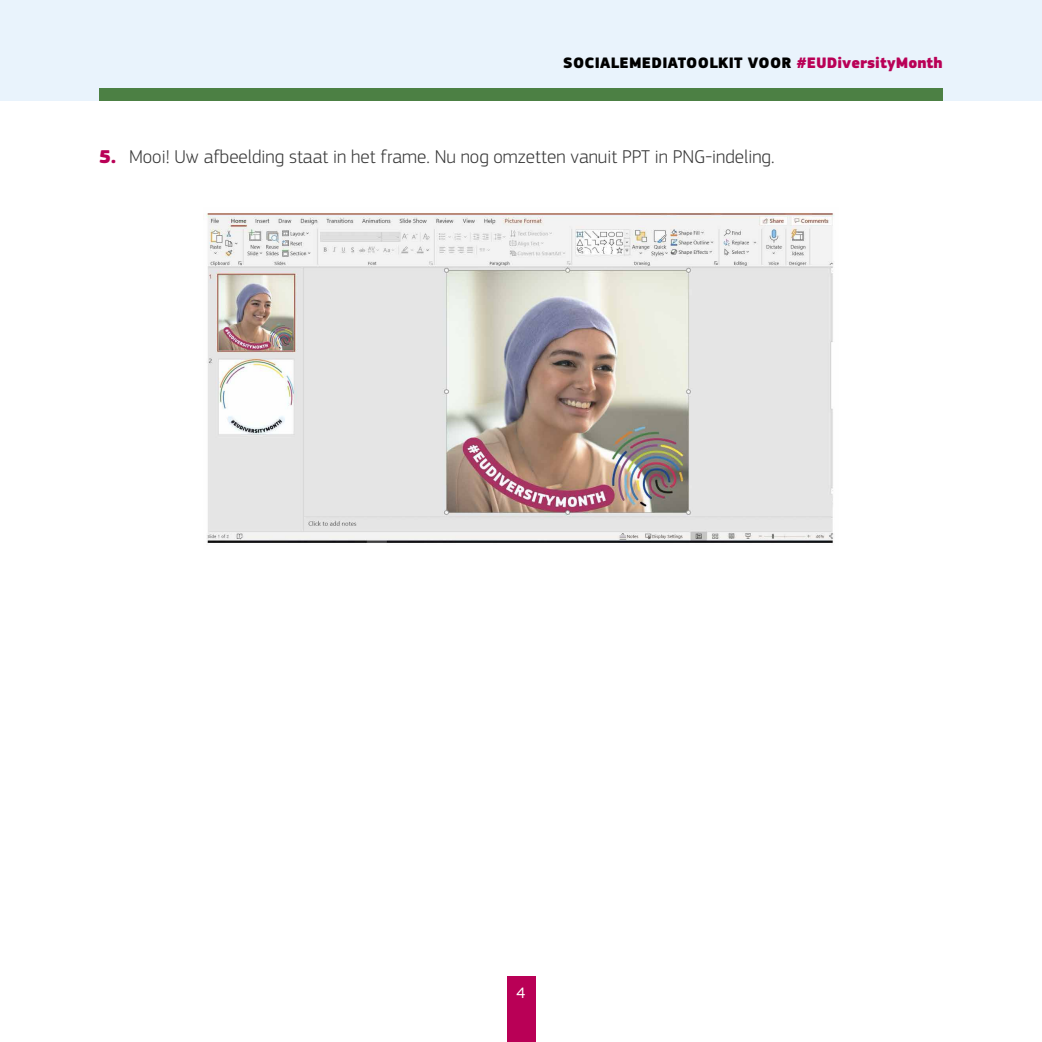
<style>
.page{position:relative;width:1042px;height:1042px;background:#fff}
.page>*{position:absolute;margin:0;border:0;box-sizing:border-box;transform-origin:0 0}
.t1{font:300 19.25px "EC Square Sans Pro";color:#393939}
.t2{font:900 15.75px "EC Square Sans Pro";letter-spacing:.01em;color:#000}
.t3{font:15.75px "EC Square Sans Pro";color:#fff}
.s1{color:#b90056}
.s2{font-weight:900;color:#b90056}
</style>
<div class="page">
<div style="left:0;top:0;width:1042px;height:101px;background:#e9f3fc"></div>
<div style="left:506px;top:976px;width:29px;height:66px;background:#b90056"></div>
<img style="left:206px;top:213px;width:628px;height:330px">
<div style="left:99px;top:88px;width:844px;height:13px;background:#4c8044"></div>
<p class="t2" style="left:563px;top:53px;width:381px">SOCIALEMEDIATOOLKIT VOOR <span class="s1">#EUDiversityMonth</span></p>
<p class="t1" style="left:99px;top:146px;width:677px"><span class="s2">5.</span> Mooi! Uw afbeelding staat in het frame. Nu nog omzetten vanuit PPT in PNG-indeling.</p>
<p class="t3" style="left:516px;top:984px;width:10px">4</p>
</div>
